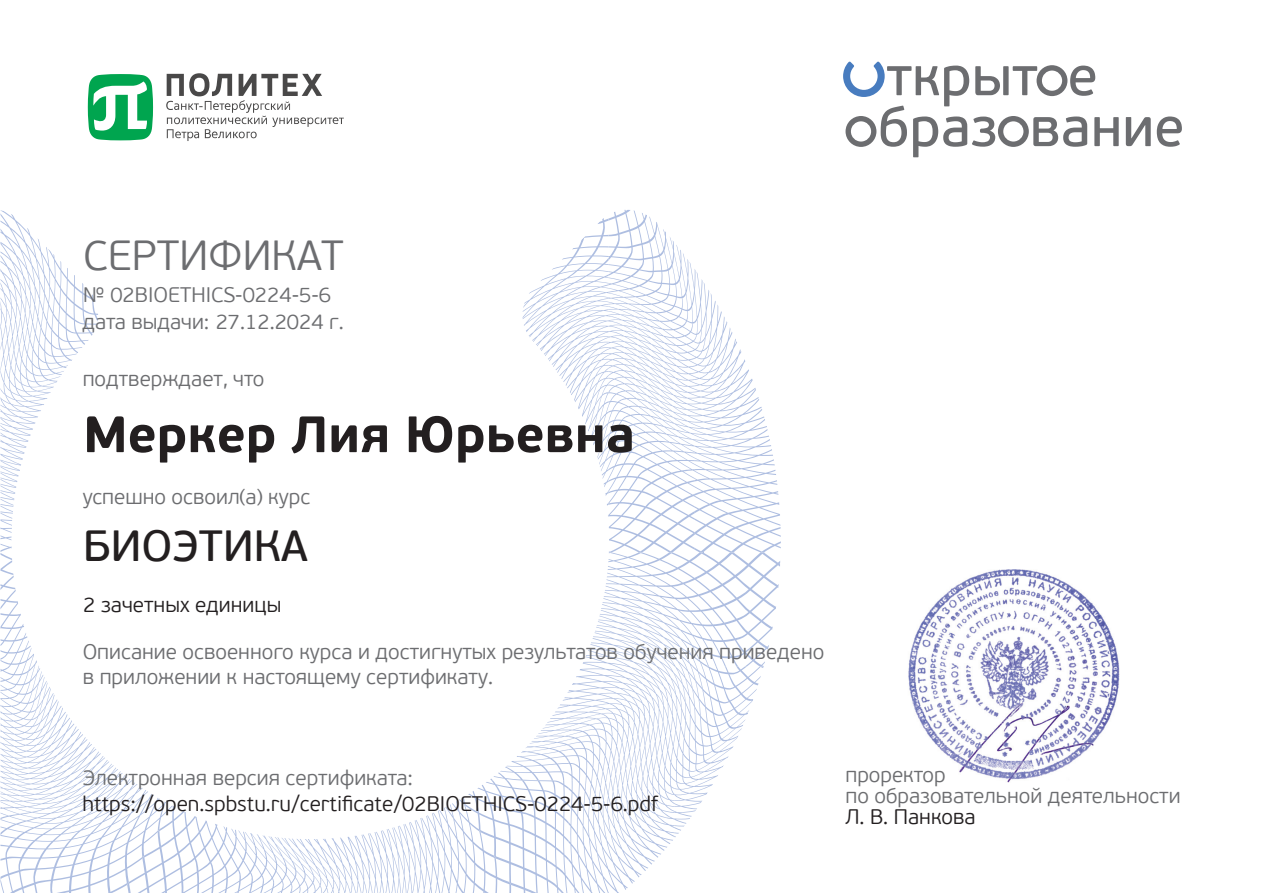
<style>
.page{position:relative;width:1263px;height:893px;background:#fff}
.page>*{position:absolute;margin:0;border:0;box-sizing:border-box;transform-origin:0 0}
.t1{font:700 51px "PF Beau Sans Pro";color:#231f20}
.t2{font:43.5px "PF Beau Sans Pro Bbook";color:#231f20}
.t3{font:300 42px "PF Beau Sans Pro";color:#6c6d70}
.t4{font:300 21px/25.2px "PF Beau Sans Pro";color:#6c6d70}
.t5{font:300 21px "PF Beau Sans Pro";color:#231f20}
</style>
<div class="page">
<svg style="left:524px;top:210px;width:245px;height:342px"></svg>
<svg style="left:0;top:210px;width:98px;height:342px"></svg>
<svg style="left:0;top:553px;width:160px;height:340px"></svg>
<svg style="left:127px;top:799px;width:336px;height:94px"></svg>
<svg style="left:463px;top:552px;width:317px;height:341px"></svg>
<svg style="left:490px;top:666px;width:274px;height:227px"></svg>
<svg style="left:843px;top:62px;width:276px;height:95px"></svg>
<svg style="left:1126px;top:117px;width:25px;height:29px"></svg>
<svg style="left:1157px;top:116px;width:25px;height:31px"></svg>
<svg style="left:166px;top:73px;width:178px;height:68px"></svg>
<svg style="left:88px;top:74px;width:65px;height:66px"></svg>
<img style="left:908px;top:570px;width:212px;height:213px">
<h3 class="t3" style="left:83px;top:231px;width:262px">СЕРТИФИКАТ</h3>
<p class="t4" style="left:83px;top:282px;width:249px">№ 02BIOETHICS-0224-5-6</p>
<p class="t4" style="left:82px;top:310px;width:263px">дата выдачи: 27.12.2024 г.</p>
<p class="t4" style="left:83px;top:366px;width:183px">подтверждает, что</p>
<h1 class="t1" style="left:83px;top:403px;width:553px">Меркер Лия Юрьевна</h1>
<p class="t4" style="left:83px;top:485px;width:229px">успешно освоил(а) курс</p>
<h2 class="t2" style="left:83px;top:521px;width:227px">БИОЭТИКА</h2>
<p class="t5" style="left:83px;top:593px;width:199px">2 зачетных единицы</p>
<p class="t4" style="left:83px;top:639px;width:743px">Описание освоенного курса и достигнутых результатов обучения приведено в приложении к настоящему сертификату.</p>
<p class="t4" style="left:83px;top:766px;width:332px">Электронная версия сертификата:</p>
<p class="t5" style="left:82px;top:792px;width:577px">https://open.spbstu.ru/certificate/02BIOETHICS-0224-5-6.pdf</p>
<p class="t4" style="left:845px;top:764px;width:337px;line-height:21px">проректор<br>по образовательной деятельности</p>
<p class="t5" style="left:845px;top:805px;width:132px">Л. В. Панкова</p>
</div>
